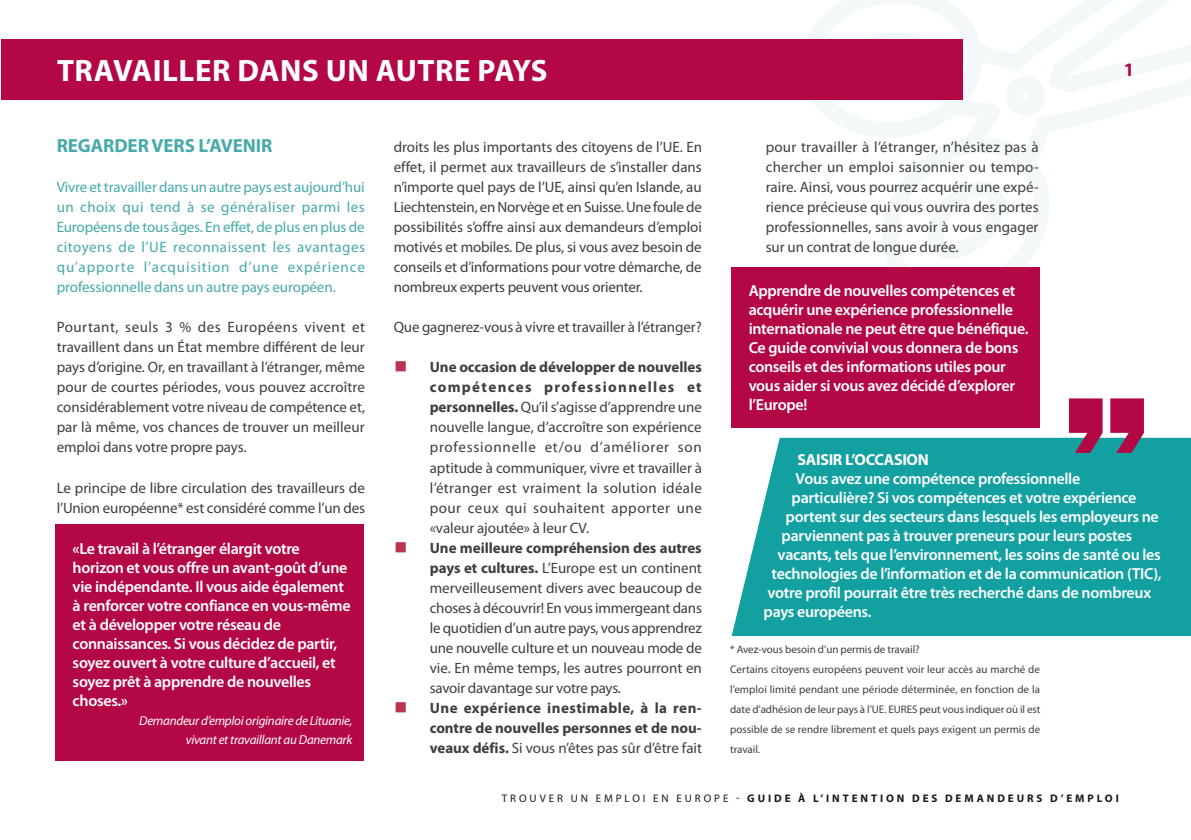
<style>
.page{position:relative;width:1191px;height:840px;background:#fff}
.page>*{position:absolute;margin:0;border:0;box-sizing:border-box;transform-origin:0 0}
.t1{font:700 31px "Myriad Pro";letter-spacing:.02em;color:#fff}
.t2{font:700 19px "Myriad Pro";letter-spacing:-.005em;color:#46a9aa}
.t3{font:700 19px "Myriad Pro";color:#b30845}
.t4{font:600 16px/19px "Myriad Pro";letter-spacing:-.02em;color:#fff}
.t5{font:700 16px "Myriad Pro";letter-spacing:-.02em;color:#fff}
.t6{font:15px/20px "Myriad Pro";letter-spacing:-.005em;color:#3e3e40;text-align:justify}
.t7{font:15px/20px "Myriad Pro";letter-spacing:-.005em;color:#46a9aa;text-align:justify}
.t8{font:700 15px/20px "Myriad Pro";letter-spacing:-.005em;color:#3e3e40;text-align:justify}
.t9{font:italic 13px/19px "Myriad Pro";letter-spacing:-.02em;color:#fff;text-align:right}
.t10{font:11px/20px "Myriad Pro";letter-spacing:.005em;color:#3e3e40}
.t11{font:700 11px "Myriad Pro";letter-spacing:.265em;color:#1a171c}
.s1{font-family:"EC Square Sans Pro";font-size:16px;color:#ba3352}
.s2{font-weight:700}
.s3{font-family:"EC Square Sans Pro";font-weight:400;font-size:16px;color:#ba3352}
.s4{font-weight:400}
</style>
<div class="page">
<svg style="left:807px;top:1px;width:384px;height:302px"></svg>
<svg style="left:1003px;top:76px;width:44px;height:39px"></svg>
<div style="left:1px;top:39px;width:961px;height:61px;background:#b30845"></div>
<div style="left:732px;top:437px;width:459px;height:198px;background:#13a0a1"></div>
<svg style="left:1069px;top:398px;width:33px;height:54px;background:#a02b5c"></svg>
<svg style="left:1110px;top:398px;width:34px;height:54px;background:#a02e5e"></svg>
<div style="left:56px;top:524px;width:308px;height:236px;background:#b30845"></div>
<div style="left:731px;top:267px;width:308px;height:160px;background:#b30845"></div>
<h1 class="t1" style="left:57px;top:59px;width:492px">TRAVAILLER DANS UN AUTRE PAYS</h1>
<p class="t3" style="left:1123px;top:62px;width:12px">1</p>
<p class="t2" style="left:57px;top:139px;width:217px">REGARDER VERS L’AVENIR</p>
<p class="t7" style="left:57px;top:178px;width:310px">Vivre et travailler dans un autre pays est aujourd’hui un choix qui tend à se généraliser parmi les Européens de tous âges. En effet, de plus en plus de citoyens de l’UE reconnaissent les avantages qu’apporte l’acquisition d’une expérience professionnelle dans un autre pays européen.</p>
<p class="t6" style="left:57px;top:318px;width:310px">Pourtant, seuls 3 % des Européens vivent et travaillent dans un État membre différent de leur pays d’origine. Or, en travaillant à l’étranger, même pour de courtes périodes, vous pouvez accroître considérablement votre niveau de compétence et, par là même, vos chances de trouver un meilleur emploi dans votre propre pays.</p>
<p class="t6" style="left:57px;top:478px;width:310px">Le principe de libre circulation des travailleurs de l’Union européenne* est considéré comme l’un des</p>
<p class="t4" style="left:73px;top:539px;width:279px">«Le travail à l’étranger élargit votre horizon et vous offre un avant-goût d’une vie indépendante. Il vous aide également à renforcer votre confiance en vous-même et à développer votre réseau de connaissances. Si vous décidez de partir, soyez ouvert à votre culture d’accueil, et soyez prêt à apprendre de nouvelles choses.»</p>
<p class="t9" style="left:139px;top:711px;width:215px">Demandeur d’emploi originaire de Lituanie, vivant et travaillant au Danemark</p>
<p class="t6" style="left:394px;top:138px;width:310px">droits les plus importants des citoyens de l’UE. En effet, il permet aux travailleurs de s’installer dans n’importe quel pays de l’UE, ainsi qu’en Islande, au Liechtenstein, en Norvège et en Suisse. Une foule de possibilités s’offre ainsi aux demandeurs d’emploi motivés et mobiles. De plus, si vous avez besoin de conseils et d’informations pour votre démarche, de nombreux experts peuvent vous orienter.</p>
<p class="t6" style="left:394px;top:318px;width:309px">Que gagnerez-vous à vivre et travailler à l’étranger?</p>
<p class="t6" style="left:430px;top:358px;width:274px;text-indent:-36px"><span class="s1">■</span> <span class="s2">Une occasion de développer de nouvelles compétences professionnelles et personnelles.</span> Qu’il s’agisse d’apprendre une nouvelle langue, d’accroître son expérience professionnelle et/ou d’améliorer son aptitude à communiquer, vivre et travailler à l’étranger est vraiment la solution idéale pour ceux qui souhaitent apporter une «valeur ajoutée» à leur CV.</p>
<p class="t6" style="left:430px;top:538px;width:274px;text-indent:-36px"><span class="s1">■</span> <span class="s2">Une meilleure compréhension des autres pays et cultures.</span> L’Europe est un continent merveilleusement divers avec beaucoup de choses à découvrir! En vous immergeant dans le quotidien d’un autre pays, vous apprendrez une nouvelle culture et un nouveau mode de vie. En même temps, les autres pourront en savoir davantage sur votre pays.</p>
<p class="t8" style="left:430px;top:698px;width:274px;text-indent:-36px"><span class="s3">■</span> Une expérience inestimable, à la ren&shy;contre de nouvelles personnes et de nou&shy;veaux défis. <span class="s4">Si vous n’êtes pas sûr d’être fait</span></p>
<p class="t6" style="left:765px;top:138px;width:274px">pour travailler à l’étranger, n’hésitez pas à chercher un emploi saisonnier ou tempo&shy;raire. Ainsi, vous pourrez acquérir une expé&shy;rience précieuse qui vous ouvrira des portes professionnelles, sans avoir à vous engager sur un contrat de longue durée.</p>
<p class="t4" style="left:748px;top:282px;width:281px">Apprendre de nouvelles compétences et acquérir une expérience professionnelle internationale ne peut être que bénéfique.<br>Ce guide convivial vous donnera de bons conseils et des informations utiles pour vous aider si vous avez décidé d’explorer l’Europe!</p>
<p class="t5" style="left:797px;top:453px;width:133px">SAISIR L’OCCASION</p>
<p class="t4" style="left:795px;top:470px;width:286px">Vous avez une compétence professionnelle</p>
<p class="t4" style="left:791px;top:489px;width:346px">particulière? Si vos compétences et votre expérience</p>
<p class="t4" style="left:785px;top:508px;width:375px">portent sur des secteurs dans lesquels les employeurs ne</p>
<p class="t4" style="left:781px;top:527px;width:352px">parviennent pas à trouver preneurs pour leurs postes</p>
<p class="t4" style="left:777px;top:546px;width:385px">vacants, tels que l’environnement, les soins de santé ou les</p>
<p class="t4" style="left:771px;top:565px;width:391px">technologies de l’information et de la communication (TIC),</p>
<p class="t4" style="left:767px;top:584px;width:385px">votre profil pourrait être très recherché dans de nombreux</p>
<p class="t4" style="left:763px;top:603px;width:109px">pays européens.</p>
<p class="t10" style="left:730px;top:639px;width:312px">* Avez-vous besoin d’un permis de travail?<br>Certains citoyens européens peuvent voir leur accès au marché de l’emploi limité pendant une période déterminée, en fonction de la date d’adhésion de leur pays à l’UE. EURES peut vous indiquer où il est possible de se rendre librement et quels pays exigent un permis de travail.</p>
<p class="t11" style="left:502px;top:793px;width:618px"><span class="s4">TROUVER UN EMPLOI EN EUROPE -</span> GUIDE À L’INTENTION DES DEMANDEURS D’EMPLOI</p>
</div>
